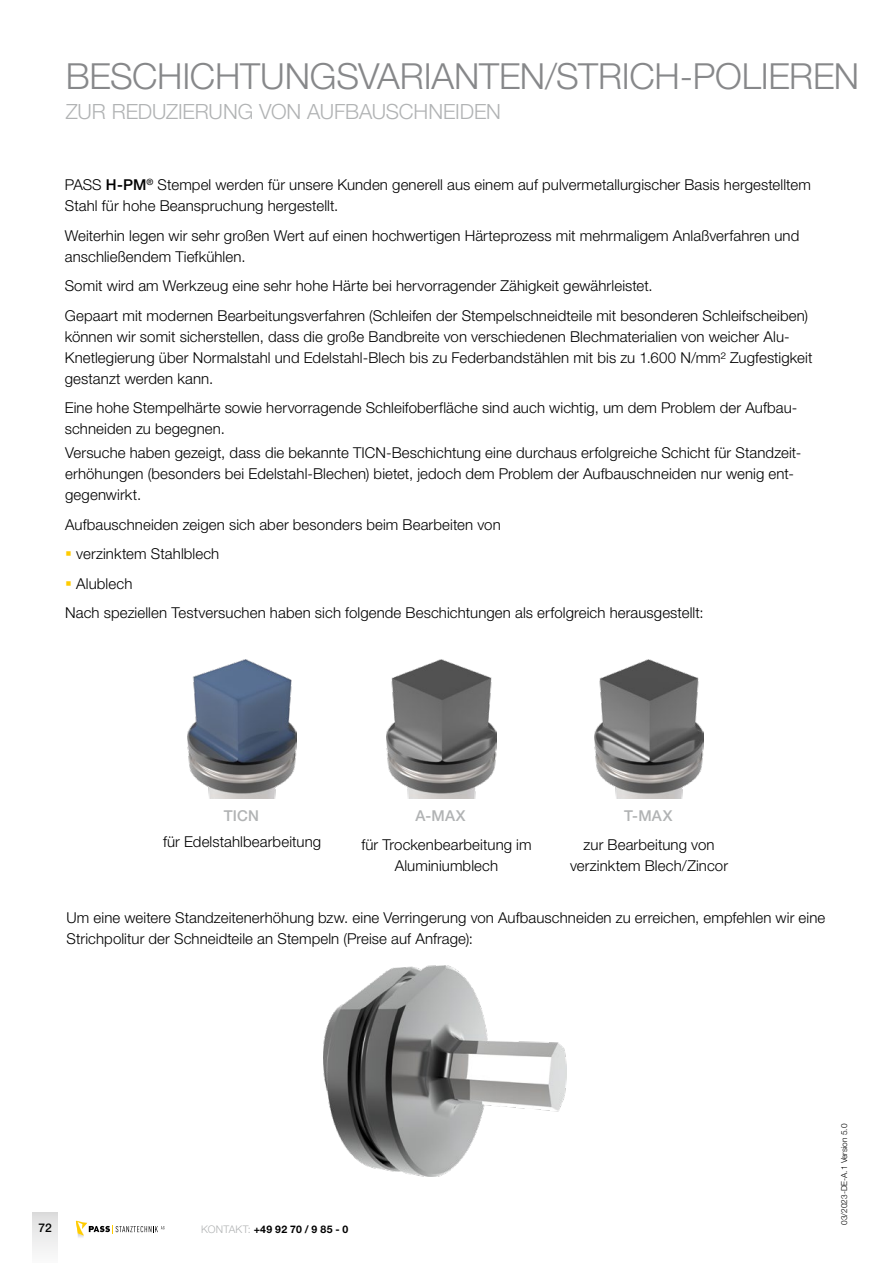
<style>
.page{position:relative;width:893px;height:1263px;background:#fff}
.page>*{position:absolute;margin:0;border:0;box-sizing:border-box;transform-origin:0 0}
.t1{font:300 36px "Helvetica Neue LT Std";letter-spacing:-.005em;color:#87888a}
.t2{font:300 21px "Helvetica Neue LT Std";letter-spacing:-.005em;color:#b1b3b4}
.t3{font:300 15px/21px "Helvetica Neue LT Std";letter-spacing:.005em;color:#000}
.t4{font:500 15px "Helvetica Neue LT Std";letter-spacing:.015em;color:#b1b3b4}
.t5{font:500 12px "Helvetica Neue LT Std";color:#000}
.t6{font:700 10.5px "Helvetica Neue LT Std";letter-spacing:.03em;color:#000}
.t7{font:300 8.25px "Helvetica Neue LT Std";color:#000}
.s1{font-weight:500}
.s2{font-weight:300;color:#b1b3b4}
</style>
<div class="page">
<div style="left:32px;top:1212px;width:26px;height:51px;background:linear-gradient(to bottom,#dedede,#fbfbfb)"></div>
<svg style="left:76px;top:1221px;width:88px;height:17px"></svg>
<img style="left:323px;top:966px;width:244px;height:210px">
<img style="left:594px;top:659px;width:110px;height:139px">
<img style="left:386px;top:659px;width:110px;height:139px">
<img style="left:187px;top:659px;width:110px;height:139px">
<h1 class="t1" style="left:66px;top:55px;width:795px">BESCHICHTUNGSVARIANTEN/STRICH-POLIEREN</h1>
<h2 class="t2" style="left:66px;top:99px;width:437px">ZUR REDUZIERUNG VON AUFBAUSCHNEIDEN</h2>
<p class="t3" style="left:65px;top:174px;width:748px">PASS <span class="s1">H-PM</span><sup>®</sup> Stempel werden für unsere Kunden generell aus einem auf pulvermetallurgischer Basis hergestelltem<br>Stahl für hohe Beanspruchung hergestellt.</p>
<p class="t3" style="left:65px;top:224px;width:736px">Weiterhin legen wir sehr großen Wert auf einen hochwertigen Härteprozess mit mehrmaligem Anlaßverfahren und anschließendem Tiefkühlen.</p>
<p class="t3" style="left:65px;top:271px;width:745px;line-height:29.5px">Somit wird am Werkzeug eine sehr hohe Härte bei hervorragender Zähigkeit gewährleistet.<br>Gepaart mit modernen Bearbeitungsverfahren (Schleifen der Stempelschneidteile mit besonderen Schleifscheiben)</p>
<p class="t3" style="left:65px;top:325px;width:749px">können wir somit sicherstellen, dass die große Bandbreite von verschiedenen Blechmaterialien von weicher Alu-<br>Knetlegierung über Normalstahl und Edelstahl-Blech bis zu Federbandstählen mit bis zu 1.600 N/mm² Zugfestigkeit gestanzt werden kann.</p>
<p class="t3" style="left:65px;top:397px;width:734px">Eine hohe Stempelhärte sowie hervorragende Schleifoberfläche sind auch wichtig, um dem Problem der Aufbau&shy;schneiden zu begegnen.</p>
<p class="t3" style="left:65px;top:442px;width:738px">Versuche haben gezeigt, dass die bekannte TICN-Beschichtung eine durchaus erfolgreiche Schicht für Standzeit&shy;erhöhungen (besonders bei Edelstahl-Blechen) bietet, jedoch dem Problem der Aufbauschneiden nur wenig ent&shy;gegenwirkt.</p>
<p class="t3" style="left:65px;top:514px;width:437px">Aufbauschneiden zeigen sich aber besonders beim Bearbeiten von</p>
<p class="t3" style="left:76px;top:543px;width:145px">verzinktem Stahlblech</p>
<p class="t3" style="left:76px;top:573px;width:58px">Alublech</p>
<p class="t3" style="left:65px;top:602px;width:640px">Nach speziellen Testversuchen haben sich folgende Beschichtungen als erfolgreich herausgestellt:</p>
<p class="t4" style="left:224px;top:806px;width:37px">TICN</p>
<p class="t4" style="left:415px;top:806px;width:52px">A-MAX</p>
<p class="t4" style="left:624px;top:806px;width:50px">T-MAX</p>
<p class="t3" style="left:361px;top:833px;width:172px;text-align:center">für Trockenbearbeitung im<br>Aluminiumblech</p>
<p class="t3" style="left:570px;top:833px;width:159px;text-align:center">zur Bearbeitung von verzinktem Blech/Zincor</p>
<p class="t3" style="left:163px;top:831px;width:160px">für Edelstahlbearbeitung</p>
<p class="t3" style="left:67px;top:906px;width:760px">Um eine weitere Standzeitenerhöhung bzw. eine Verringerung von Aufbauschneiden zu erreichen, empfehlen wir eine<br>Strichpolitur der Schneidteile an Stempeln (Preise auf Anfrage):</p>
<p class="t5" style="left:38px;top:1221px;width:15px">72</p>
<p class="t6" style="left:201px;top:1223px;width:149px"><span class="s2">KONTAKT:</span> +49 92 70 / 9 85 - 0</p>
<p class="t7" style="left:839px;top:1225px;width:102px;rotate:-90deg">03/2023-DE-A.1 Version 5.0</p>
</div>
